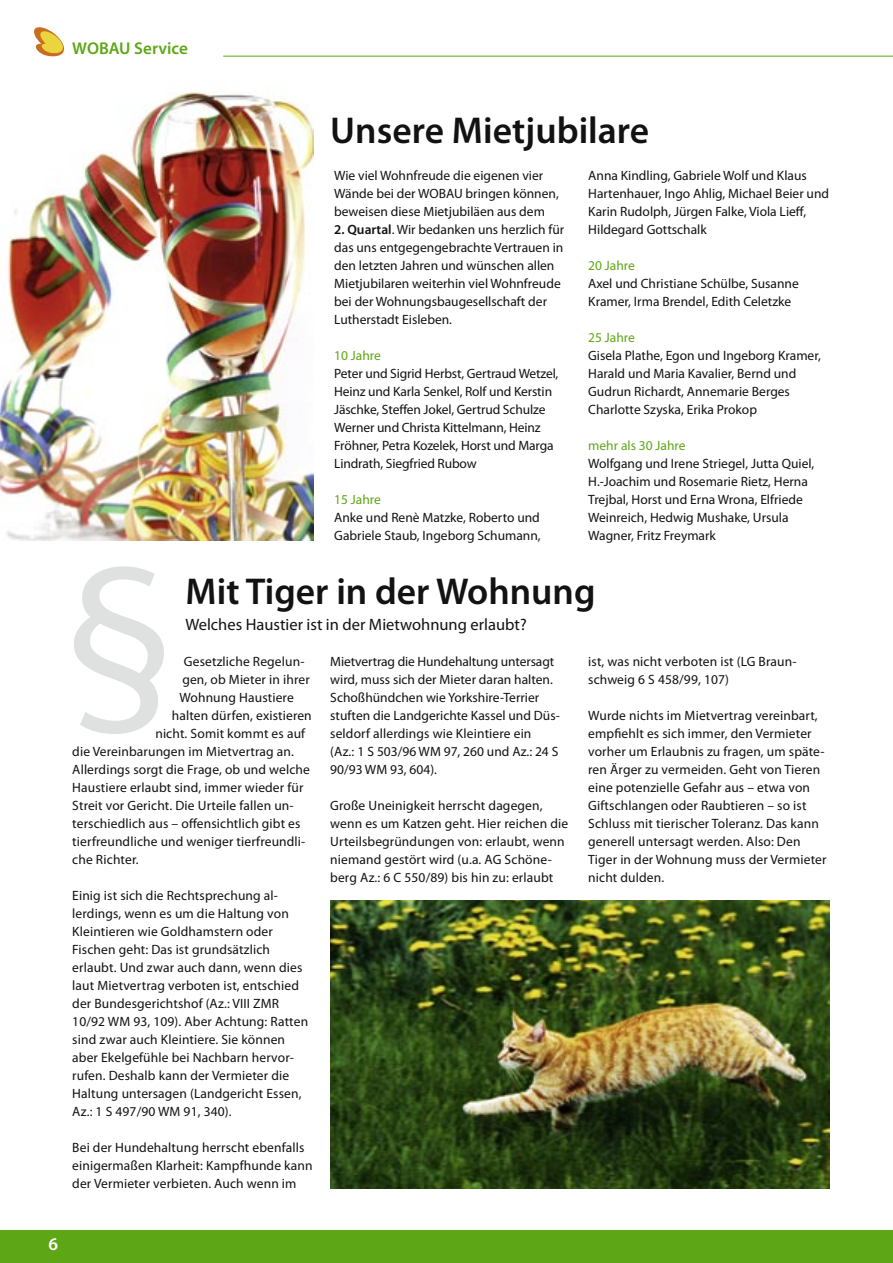
<style>
.page{position:relative;width:893px;height:1263px;background:#fff}
.page>*{position:absolute;margin:0;border:0;box-sizing:border-box;transform-origin:0 0}
.WOBAU_Journal_Rubrik{font:225px "Myriad Pro";color:#dfe0e0}
.WOBAU_Journal_Haedline{font:600 37.5px "Myriad Pro";color:#121213}
.t1{font:600 18px "Myriad Pro";color:#fff}
.t2{font:600 17.1px "Myriad Pro";color:#5da716}
.WOBAU_Journal_Unterzeile_Überschrift{font:16.5px "Myriad Pro";color:#121213}
.WOBAU_Journal_Fließtext{font:13.5px/18px "Myriad Pro";letter-spacing:.005em;color:#121213}
.WOBAU_Journal_Fließtext-2{font:13.5px "Myriad Pro";color:#5da716}
.s1{font-weight:600}
</style>
<div class="page">
<svg style="left:34px;top:27px;width:31px;height:30px"></svg>
<hr style="left:223px;top:56px;width:670px;height:1px;background:#5da716">
<div style="left:0;top:1230px;width:893px;height:33px;background:#5da716"></div>
<img style="left:0;top:91px;width:313px;height:449px">
<img style="left:330px;top:900px;width:499px;height:288px">
<p class="t2" style="left:72px;top:39px;width:117px">WOBAU Service</p>
<p class="WOBAU_Journal_Haedline" style="left:330px;top:110px;width:321px">Unsere Mietjubilare</p>
<p class="WOBAU_Journal_Fließtext" style="left:334px;top:167px;width:226px">Wie viel Wohnfreude die eigenen vier<br>Wände bei der WOBAU bringen können, beweisen diese Mietjubiläen aus dem</p>
<p class="WOBAU_Journal_Fließtext" style="left:334px;top:221px;width:232px"><span class="s1">2. Quartal</span>. Wir bedanken uns herzlich für das uns entgegengebrachte Vertrauen in den letzten Jahren und wünschen allen Mietjubilaren weiterhin viel Wohnfreude bei der Wohnungsbaugesellschaft der Lutherstadt Eisleben.</p>
<p class="WOBAU_Journal_Fließtext-2" style="left:334px;top:348px;width:48px">10 Jahre</p>
<p class="WOBAU_Journal_Fließtext" style="left:334px;top:365px;width:226px">Peter und Sigrid Herbst, Gertraud Wetzel,<br>Heinz und Karla Senkel, Rolf und Kerstin<br>Jäschke, Steffen Jokel, Gertrud Schulze</p>
<p class="WOBAU_Journal_Fließtext" style="left:334px;top:419px;width:221px">Werner und Christa Kittelmann, Heinz<br>Fröhner, Petra Kozelek, Horst und Marga<br>Lindrath, Siegfried Rubow</p>
<p class="WOBAU_Journal_Fließtext-2" style="left:334px;top:492px;width:48px">15 Jahre</p>
<p class="WOBAU_Journal_Fließtext" style="left:334px;top:509px;width:207px">Anke und Renè Matzke, Roberto und</p>
<p class="WOBAU_Journal_Fließtext" style="left:334px;top:527px;width:208px">Gabriele Staub, Ingeborg Schumann,</p>
<p class="WOBAU_Journal_Fließtext" style="left:588px;top:167px;width:220px">Anna Kindling, Gabriele Wolf und Klaus</p>
<p class="WOBAU_Journal_Fließtext" style="left:588px;top:185px;width:242px">Hartenhauer, Ingo Ahlig, Michael Beier und<br>Karin Rudolph, Jürgen Falke, Viola Lieff,<br>Hildegard Gottschalk</p>
<p class="WOBAU_Journal_Fließtext-2" style="left:588px;top:258px;width:48px">20 Jahre</p>
<p class="WOBAU_Journal_Fließtext" style="left:588px;top:275px;width:212px">Axel und Christiane Schülbe, Susanne<br>Kramer, Irma Brendel, Edith Celetzke</p>
<p class="WOBAU_Journal_Fließtext-2" style="left:588px;top:330px;width:48px">25 Jahre</p>
<p class="WOBAU_Journal_Fließtext" style="left:588px;top:347px;width:234px">Gisela Plathe, Egon und Ingeborg Kramer,<br>Harald und Maria Kavalier, Bernd und<br>Gudrun Richardt, Annemarie Berges</p>
<p class="WOBAU_Journal_Fließtext" style="left:588px;top:401px;width:170px">Charlotte Szyska, Erika Prokop</p>
<p class="WOBAU_Journal_Fließtext-2" style="left:588px;top:438px;width:99px">mehr als 30 Jahre</p>
<p class="WOBAU_Journal_Fließtext" style="left:588px;top:455px;width:228px">Wolfgang und Irene Striegel, Jutta Quiel, H.-Joachim und Rosemarie Rietz, Herna Trejbal, Horst und Erna Wrona, Elfriede Weinreich, Hedwig Mushake, Ursula</p>
<p class="WOBAU_Journal_Fließtext" style="left:588px;top:527px;width:129px">Wagner, Fritz Freymark</p>
<p class="WOBAU_Journal_Rubrik" style="left:60px;top:522px;width:118px">§</p>
<p class="WOBAU_Journal_Haedline" style="left:185px;top:570px;width:412px">Mit Tiger in der Wohnung</p>
<p class="WOBAU_Journal_Unterzeile_Überschrift" style="left:185px;top:615px;width:343px">Welches Haustier ist in der Mietwohnung erlaubt?</p>
<p class="WOBAU_Journal_Fließtext" style="left:184px;top:653px;width:122px">Gesetzliche Regelun-</p>
<p class="WOBAU_Journal_Fließtext" style="left:182px;top:671px;width:129px">gen, ob Mieter in ihrer</p>
<p class="WOBAU_Journal_Fließtext" style="left:179px;top:689px;width:116px">Wohnung Haustiere</p>
<p class="WOBAU_Journal_Fließtext" style="left:172px;top:707px;width:141px">halten dürfen, existieren</p>
<p class="WOBAU_Journal_Fließtext" style="left:155px;top:725px;width:151px">nicht. Somit kommt es auf</p>
<p class="WOBAU_Journal_Fließtext" style="left:72px;top:743px;width:223px">die Vereinbarungen im Mietvertrag an.</p>
<p class="WOBAU_Journal_Fließtext" style="left:72px;top:761px;width:239px">Allerdings sorgt die Frage, ob und welche</p>
<p class="WOBAU_Journal_Fließtext" style="left:72px;top:779px;width:233px">Haustiere erlaubt sind, immer wieder für</p>
<p class="WOBAU_Journal_Fließtext" style="left:72px;top:797px;width:223px">Streit vor Gericht. Die Urteile fallen un-</p>
<p class="WOBAU_Journal_Fließtext" style="left:72px;top:815px;width:230px">terschiedlich aus – offensichtlich gibt es</p>
<p class="WOBAU_Journal_Fließtext" style="left:72px;top:833px;width:235px">tierfreundliche und weniger tierfreundli-</p>
<p class="WOBAU_Journal_Fließtext" style="left:72px;top:851px;width:68px">che Richter.</p>
<p class="WOBAU_Journal_Fließtext" style="left:72px;top:887px;width:218px">Einig ist sich die Rechtsprechung al&shy;lerdings, wenn es um die Haltung von<br>Kleintieren wie Goldhamstern oder</p>
<p class="WOBAU_Journal_Fließtext" style="left:72px;top:941px;width:237px">Fischen geht: Das ist grundsätzlich erlaubt. Und zwar auch dann, wenn dies laut Mietvertrag verboten ist, entschied der Bundesgerichtshof (Az.: VIII ZMR 10/92 WM 93, 109). Aber Achtung: Ratten sind zwar auch Kleintiere. Sie können aber Ekelgefühle bei Nachbarn hervor&shy;rufen. Deshalb kann der Vermieter die Haltung untersagen (Landgericht Essen, Az.: 1 S 497/90 WM 91, 340).</p>
<p class="WOBAU_Journal_Fließtext" style="left:72px;top:1139px;width:242px">Bei der Hundehaltung herrscht ebenfalls einigermaßen Klarheit: Kampfhunde kann der Vermieter verbieten. Auch wenn im</p>
<p class="WOBAU_Journal_Fließtext" style="left:330px;top:653px;width:225px;text-align:justify">Mietvertrag die Hundehaltung untersagt wird, muss sich der Mieter daran halten.<br>Schoßhündchen wie Yorkshire-Terrier</p>
<p class="WOBAU_Journal_Fließtext" style="left:330px;top:707px;width:231px">stuften die Landgerichte Kassel und Düs&shy;seldorf allerdings wie Kleintiere ein</p>
<p class="WOBAU_Journal_Fließtext" style="left:330px;top:743px;width:230px">(Az.: 1 S 503/96 WM 97, 260 und Az.: 24 S<br>90/93 WM 93, 604).</p>
<p class="WOBAU_Journal_Fließtext" style="left:330px;top:797px;width:239px">Große Uneinigkeit herrscht dagegen, wenn es um Katzen geht. Hier reichen die Urteilsbegründungen von: erlaubt, wenn niemand gestört wird (u.a. AG Schöne&shy;berg Az.: 6 C 550/89) bis hin zu: erlaubt</p>
<p class="WOBAU_Journal_Fließtext" style="left:588px;top:653px;width:210px">ist, was nicht verboten ist (LG Braun&shy;schweig 6 S 458/99, 107)</p>
<p class="WOBAU_Journal_Fließtext" style="left:588px;top:707px;width:240px">Wurde nichts im Mietvertrag vereinbart, empfiehlt es sich immer, den Vermieter vorher um Erlaubnis zu fragen, um späte&shy;ren Ärger zu vermeiden. Geht von Tieren eine potenzielle Gefahr aus – etwa von Giftschlangen oder Raubtieren – so ist Schluss mit tierischer Toleranz. Das kann generell untersagt werden. Also: Den Tiger in der Wohnung muss der Vermieter nicht dulden.</p>
<h3 class="t1" style="left:48px;top:1234px;width:11px">6</h3>
</div>
